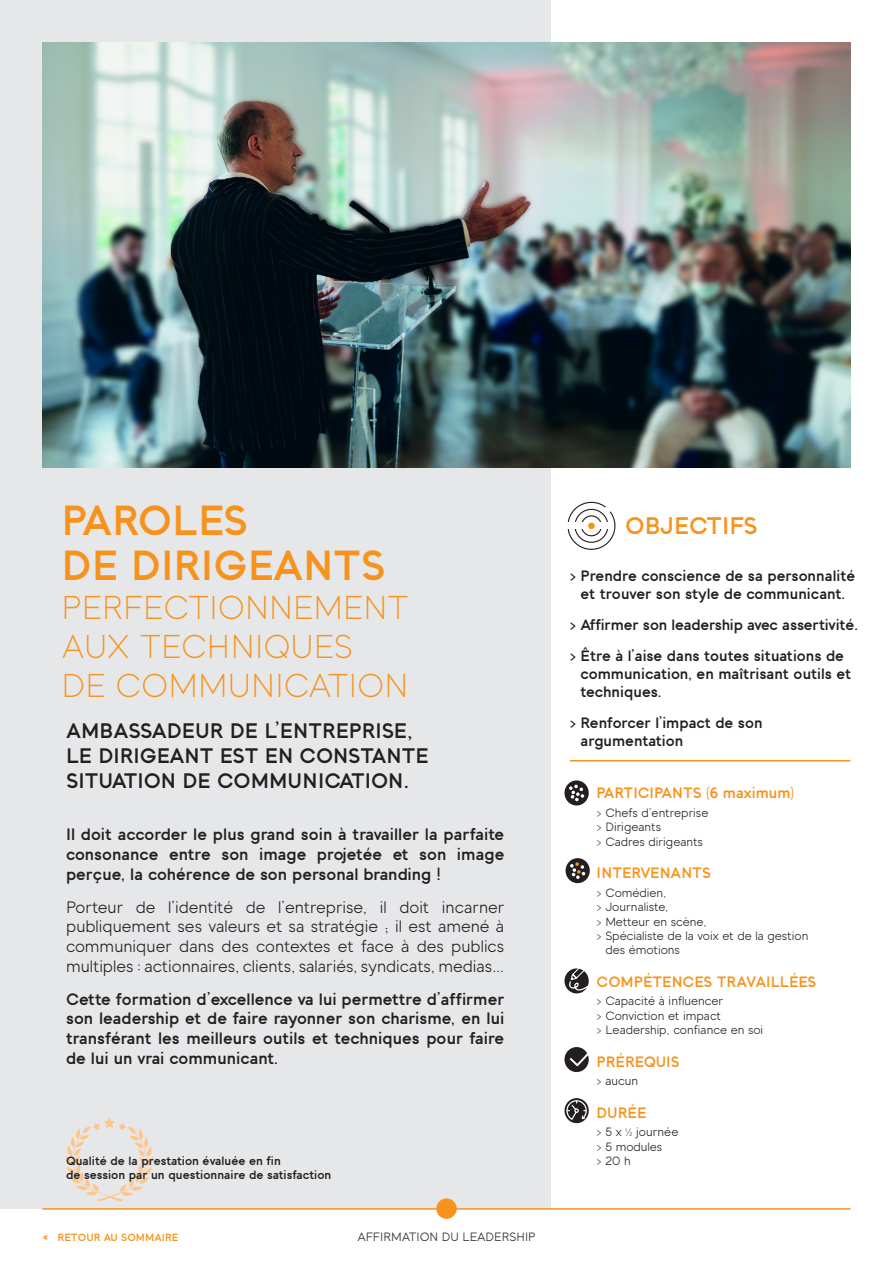
<style>
.page{position:relative;width:893px;height:1263px;background:#fff}
.page>*{position:absolute;margin:0;border:0;box-sizing:border-box;transform-origin:0 0}
.t1{font:700 42px/45px "Toma Sans";color:#f7931d}
.t2{font:300 33px/39px "Toma Sans";color:#f7931d}
.t3{font:700 24px "Toma Sans";color:#f7931d}
.t4{font:700 21px/25.2px "Toma Sans";color:#231f20}
.t5{font:700 16.5px/19.8px "Toma Sans";color:#231f20;text-align:justify}
.t6{font:16.5px/19.8px "Toma Sans";color:#231f20;text-align:justify}
.t7{font:700 15px/18px "Toma Sans";color:#231f20}
.t8{font:700 15px "Toma Sans";color:#f7931d}
.t9{font:12px/14.4px "Toma Sans";color:#231f20}
.t10{font:700 12px "Toma Sans";color:#231f20}
.t11{font:700 10.5px "Toma Sans";color:#f7931d}
.s1{font-family:"DIN2014";font-weight:800}
</style>
<div class="page">
<div style="left:0;top:0;width:551px;height:1208px;background:#e6e7e9"></div>
<img style="left:43px;top:43px;width:807px;height:425px">
<div style="left:567px;top:502px;width:48px;height:48px;border:1px solid #231f20;border-radius:50%"></div>
<div style="left:574px;top:509px;width:34px;height:34px;border:1px solid #231f20;border-radius:50%"></div>
<div style="left:581px;top:515px;width:21px;height:21px;border:1px solid #231f20;border-radius:50%"></div>
<svg style="left:603px;top:504px;width:10px;height:10px"></svg>
<div style="left:562px;top:522px;width:50px;height:7px;background:#fff"></div>
<div style="left:588px;top:522px;width:7px;height:7px;background:#f7931d;border-radius:50%"></div>
<hr style="left:570px;top:760px;width:280px;height:1px;background:#f7931d">
<div style="left:564px;top:968px;width:25px;height:25px;background:#231f20;border-radius:50%"></div>
<svg style="left:569px;top:968px;width:20px;height:26px"></svg>
<div style="left:564px;top:780px;width:25px;height:25px;background:#231f20;border-radius:50%"></div>
<svg style="left:569px;top:785px;width:15px;height:16px"></svg>
<div style="left:565px;top:858px;width:25px;height:25px;background:#231f20;border-radius:50%"></div>
<svg style="left:570px;top:862px;width:15px;height:17px"></svg>
<svg style="left:564px;top:1047px;width:25px;height:25px"></svg>
<svg style="left:567px;top:1047px;width:22px;height:21px"></svg>
<svg style="left:564px;top:1098px;width:25px;height:25px"></svg>
<svg style="left:566px;top:1099px;width:21px;height:22px"></svg>
<svg style="left:66px;top:1117px;width:87px;height:84px"></svg>
<div style="left:436px;top:1198px;width:21px;height:21px;border:1px solid #f7931d;border-radius:50%"></div>
<div style="left:437px;top:1199px;width:19px;height:19px;background:#f7931d;border-radius:50%"></div>
<hr style="left:43px;top:1208px;width:807px;height:1px;background:#f7931d">
<p class="t1" style="left:62px;top:494px;width:326px">PAROLES<br>DE DIRIGEANTS</p>
<p class="t2" style="left:62px;top:585px;width:349px">PERFECTIONNEMENT<br>AUX TECHNIQUES<br>DE COMMUNICATION</p>
<p class="t4" style="left:66px;top:715px;width:348px">AMBASSADEUR DE L’ENTREPRISE,</p>
<p class="t4" style="left:66px;top:740px;width:364px">LE DIRIGEANT EST EN CONSTANTE<br>SITUATION DE COMMUNICATION.</p>
<p class="t5" style="left:66px;top:823px;width:440px">Il doit accorder le plus grand soin à travailler la parfaite consonance entre son image projetée et son image perçue, la cohérence de son personal branding !</p>
<p class="t6" style="left:66px;top:895px;width:440px">Porteur de l’identité de l’entreprise, il doit incarner publiquement ses valeurs et sa stratégie ; il est amené à communiquer dans des contextes et face à des publics multiples : actionnaires, clients, salariés, syndicats, medias…</p>
<p class="t5" style="left:66px;top:987px;width:440px">Cette formation d’excellence va lui permettre d’affirmer son leadership et de faire rayonner son charisme, en lui transférant les meilleurs outils et techniques pour faire de lui un vrai communicant.</p>
<p class="t3" style="left:625px;top:505px;width:134px">OBJECTIFS</p>
<p class="t7" style="left:570px;top:565px;width:287px;text-align:center">&gt; Prendre conscience de sa personnalité et trouver son style de communicant.</p>
<p class="t7" style="left:570px;top:614px;width:290px">&gt; Affirmer son leadership avec assertivité.</p>
<p class="t7" style="left:581px;top:645px;width:272px;text-indent:-11px">&gt; Être à l’aise dans toutes situations de communication, en maîtrisant outils et techniques.</p>
<p class="t7" style="left:581px;top:712px;width:183px;text-indent:-11px">&gt; Renforcer l’impact de son argumentation</p>
<p class="t8" style="left:597px;top:780px;width:199px">PARTICIPANTS (6 maximum)</p>
<p class="t9" style="left:597px;top:804px;width:113px">&gt; Chefs d’entreprise</p>
<p class="t9" style="left:597px;top:819px;width:66px">&gt; Dirigeants</p>
<p class="t9" style="left:597px;top:833px;width:108px">&gt; Cadres dirigeants</p>
<p class="t8" style="left:597px;top:860px;width:116px">INTERVENANTS</p>
<p class="t9" style="left:597px;top:884px;width:71px">&gt; Comédien,</p>
<p class="t9" style="left:597px;top:898px;width:73px">&gt; Journaliste,</p>
<p class="t9" style="left:597px;top:913px;width:112px">&gt; Metteur en scène,</p>
<p class="t9" style="left:605px;top:927px;width:204px;text-indent:-9px">&gt; Spécialiste de la voix et de la gestion des émotions</p>
<p class="t8" style="left:597px;top:969px;width:221px">COMPÉTENCES TRAVAILLÉES</p>
<p class="t9" style="left:597px;top:993px;width:128px">&gt; Capacité à influencer</p>
<p class="t9" style="left:597px;top:1007px;width:126px">&gt; Conviction et impact</p>
<p class="t9" style="left:597px;top:1021px;width:168px">&gt; Leadership, confiance en soi</p>
<p class="t8" style="left:597px;top:1049px;width:85px">PRÉREQUIS</p>
<p class="t9" style="left:597px;top:1073px;width:43px">&gt; aucun</p>
<p class="t8" style="left:597px;top:1100px;width:51px">DURÉE</p>
<p class="t9" style="left:597px;top:1124px;width:83px">&gt; 5 x ½ journée</p>
<p class="t9" style="left:597px;top:1138px;width:67px">&gt; 5 modules</p>
<p class="t10" style="left:66px;top:1150px;width:216px">Qualité de la prestation évaluée en fin</p>
<p class="t9" style="left:597px;top:1152px;width:36px">&gt; 20 h</p>
<p class="t10" style="left:66px;top:1165px;width:267px">de session par un questionnaire de satisfaction</p>
<p class="t11" style="left:43px;top:1229px;width:137px"><span class="s1">&lt;</span> RETOUR AU SOMMAIRE</p>
<p class="t9" style="left:357px;top:1228px;width:180px">AFFIRMATION DU LEADERSHIP</p>
</div>
